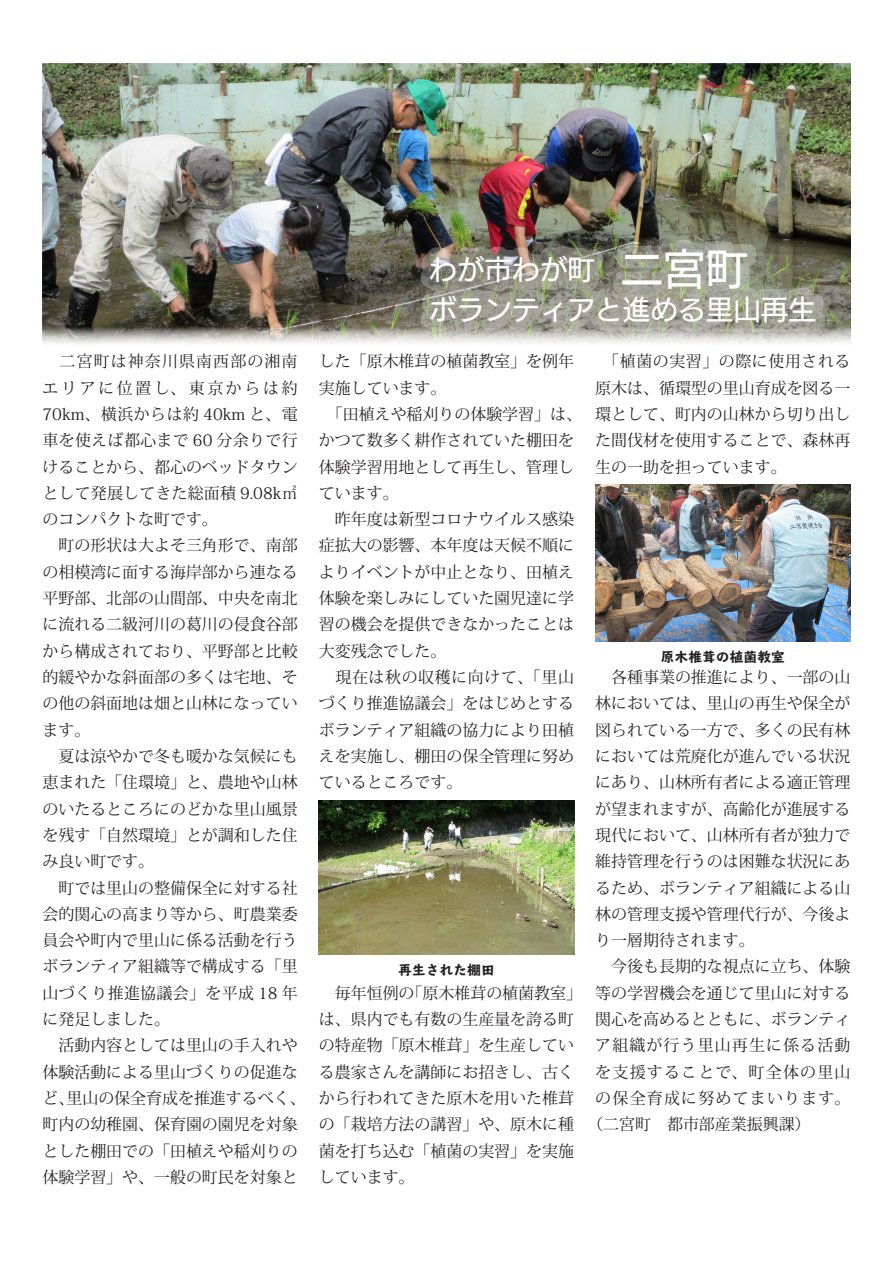
<style>
.page{position:relative;width:893px;height:1263px;background:#fff}
.page>*{position:absolute;margin:0;border:0;box-sizing:border-box;transform-origin:0 0}
.t1{font:27.6px/40.3px "UD Kakugo Large Pr 6 N M";color:#fff}
.t2{font:15.9px/26.2px "Koz Min Pr 6 N";color:#231f20;text-align:justify}
.t3{font:15.9px "Koz Min Pr 6 N";letter-spacing:.075em;color:#231f20}
.t4{font:15.9px "Koz Min Pr 6 N";letter-spacing:.07em;color:#231f20}
.キャプション{font:700 expanded 13.8px "TBC Go Std";color:#231f20}
.s1{font-size:42.45px}
</style>
<div class="page">
<img style="left:43px;top:64px;width:807px;height:280px">
<img style="left:319px;top:800px;width:255px;height:154px">
<img style="left:595px;top:485px;width:255px;height:156px">
<div style="left:421px;top:240px;width:404px;height:92px;background:#fff;opacity:.26"></div>
<p class="t2" style="left:43px;top:349px;width:257px">　二宮町は神奈川県南西部の湘南エリアに位置し、東京からは約70km、横浜からは約 40km と、電車を使えば都心まで 60 分余りで行けることから、都心のベッドタウンとして発展してきた総面積 9.08k㎡のコンパクトな町です。</p>
<p class="t2" style="left:43px;top:533px;width:257px">　町の形状は大よそ三角形で、南部の相模湾に面する海岸部から連なる平野部、北部の山間部、中央を南北に流れる二級河川の葛川の侵食谷部から構成されており、平野部と比較的緩やかな斜面部の多くは宅地、その他の斜面地は畑と山林になっています。</p>
<p class="t2" style="left:43px;top:743px;width:257px">　夏は涼やかで冬も暖かな気候にも恵まれた「住環境」と、農地や山林のいたるところにのどかな里山風景を残す「自然環境」とが調和した住み良い町です。</p>
<p class="t2" style="left:43px;top:875px;width:257px">　町では里山の整備保全に対する社会的関心の高まり等から、町農業委員会や町内で里山に係る活動を行うボランティア組織等で構成する「里山づくり推進協議会」を平成 18 年に発足しました。</p>
<p class="t2" style="left:43px;top:1033px;width:265px;text-align:left">　活動内容としては里山の手入れや体験活動による里山づくりの促進など、里山の保全育成を推進するべく、町内の幼稚園、保育園の園児を対象とした棚田での「田植えや稲刈りの体験学習」や、一般の町民を対象と</p>
<p class="t1" style="left:429px;top:250px;width:388px">わが市わが町 <span class="s1">二宮町<br></span>ボランティアと進める里山再生</p>
<p class="t2" style="left:319px;top:349px;width:257px">した「原木椎茸の植菌教室」を例年実施しています。</p>
<p class="t2" style="left:319px;top:401px;width:265px;text-align:left">　「田植えや稲刈りの体験学習」は、かつて数多く耕作されていた棚田を体験学習用地として再生し、管理しています。</p>
<p class="t2" style="left:319px;top:506px;width:257px">　昨年度は新型コロナウイルス感染症拡大の影響、本年度は天候不順によりイベントが中止となり、田植え体験を楽しみにしていた園児達に学習の機会を提供できなかったことは大変残念でした。</p>
<p class="t2" style="left:319px;top:664px;width:257px">　現在は秋の収穫に向けて、「里山づくり推進協議会」をはじめとするボランティア組織の協力により田植えを実施し、棚田の保全管理に努めているところです。</p>
<p class="t2" style="left:595px;top:349px;width:257px">　「植菌の実習」の際に使用される原木は、循環型の里山育成を図る一環として、町内の山林から切り出した間伐材を使用することで、森林再生の一助を担っています。</p>
<p class="キャプション" style="left:661px;top:646px;width:126px">原木椎茸の植菌教室</p>
<p class="t2" style="left:595px;top:664px;width:257px">　各種事業の推進により、一部の山林においては、里山の再生や保全が図られている一方で、多くの民有林においては荒廃化が進んでいる状況にあり、山林所有者による適正管理が望まれますが、高齢化が進展する現代において、山林所有者が独力で維持管理を行うのは困難な状況にあるため、ボランティア組織による山林の管理支援や管理代行が、今後より一層期待されます。</p>
<p class="t2" style="left:595px;top:954px;width:257px">　今後も長期的な視点に立ち、体験</p>
<p class="t2" style="left:595px;top:980px;width:257px">等の学習機会を通じて里山に対する</p>
<p class="t2" style="left:595px;top:1006px;width:257px">関心を高めるとともに、ボランティ</p>
<p class="t4" style="left:595px;top:1036px;width:257px">ア組織が行う里山再生に係る活動</p>
<p class="t3" style="left:595px;top:1063px;width:257px">を支援することで、町全体の里山</p>
<p class="t3" style="left:595px;top:1089px;width:257px">の保全育成に努めてまいります。</p>
<p class="t2" style="left:587px;top:1112px;width:225px">（二宮町　都市部産業振興課）</p>
<p class="キャプション" style="left:398px;top:958px;width:98px">再生された棚田</p>
<p class="t2" style="left:319px;top:980px;width:352px;text-align:left">　毎年恒例の「原木椎茸の植菌教室」<br>は、県内でも有数の生産量を誇る町<br>の特産物「原木椎茸」を生産してい<br>る農家さんを講師にお招きし、古く　　　　　　から行われてきた原木を用いた椎茸<br>の「栽培方法の講習」や、原木に種<br>菌を打ち込む「植菌の実習」を実施<br>しています。</p>
</div>
